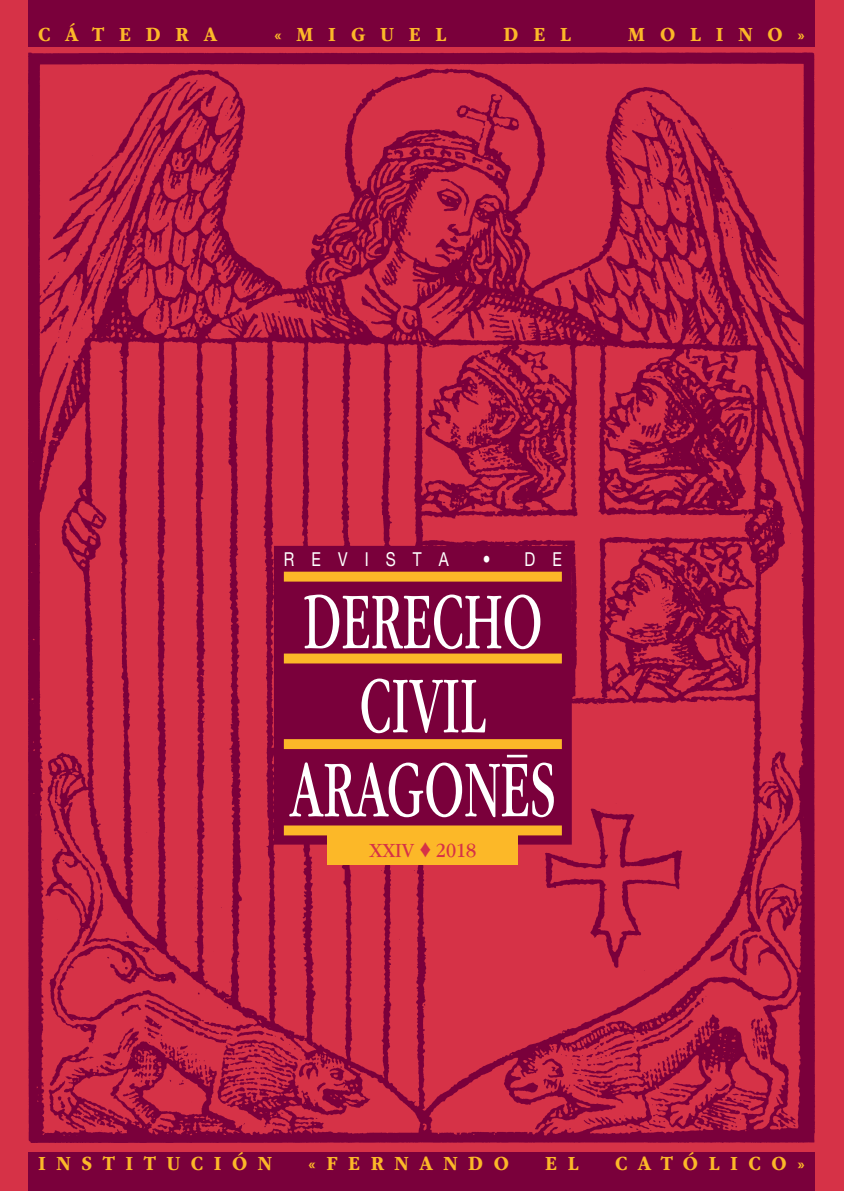
<style>
.page{position:relative;width:844px;height:1191px;background:#fff}
.page>*{position:absolute;margin:0;border:0;box-sizing:border-box;transform-origin:0 0}
.t1{font:84px "ITC Garamond Std";color:#fff;scale:.6 1}
.t2{font:700 21px "ITC Garamond Std";letter-spacing:.56em;color:#fcb828;scale:.9 1}
.t3{font:21px "ITC Garamond Std";color:#d63247;scale:.9 1}
.t4{font:700 21px "ITC Garamond Std";letter-spacing:.78em;color:#fcb828;scale:.9 1}
.t5{font:19.25px "Helvetica Neue LT Std";color:#fff;scale:.8 1}
</style>
<div class="page">
<div style="left:0;top:0;width:843px;height:1191px;background:#d63247"></div>
<img style="left:28px;top:24px;width:787px;height:1142px">
<div style="left:274px;top:546px;width:297px;height:298px;background:#7a003b"></div>
<div style="left:284px;top:571px;width:277px;height:10px;background:#fcb828"></div>
<div style="left:284px;top:653px;width:277px;height:10px;background:#fcb828"></div>
<div style="left:284px;top:739px;width:277px;height:10px;background:#fcb828"></div>
<div style="left:284px;top:825px;width:277px;height:10px;background:#fcb828"></div>
<div style="left:327px;top:832px;width:191px;height:32px;background:#fcb828"></div>
<div style="left:28px;top:0;width:786px;height:47px;background:#7a003b"></div>
<div style="left:28px;top:1153px;width:786px;height:38px;background:#7a003b"></div>
<hr style="left:507px;top:755px;width:20px;height:2px;background:#fff">
<p class="t4" style="left:38px;top:23px;width:200px">CÁTEDRA</p>
<p class="t2" style="left:274px;top:23px;width:192px">«MIGUEL</p>
<p class="t2" style="left:503px;top:23px;width:76px">DEL</p>
<p class="t2" style="left:628px;top:23px;width:197px">MOLINO»</p>
<p class="t5" style="left:284px;top:547px;width:208px">R E V I S T A</p>
<p class="t5" style="left:482px;top:547px;width:100px">• D E</p>
<p class="t1" style="left:303px;top:576px;width:400px">DERECHO</p>
<p class="t1" style="left:359px;top:660px;width:212px">CIVIL</p>
<p class="t1" style="left:290px;top:744px;width:445px">ARAGONES</p>
<p class="t3" style="left:369px;top:839px;width:120px">XXIV ♦ 2018</p>
<p class="t2" style="left:38px;top:1151px;width:261px">INSTITUCIÓN</p>
<p class="t2" style="left:308px;top:1151px;width:224px">«FERNANDO</p>
<p class="t2" style="left:545px;top:1151px;width:39px">E L</p>
<p class="t2" style="left:615px;top:1151px;width:212px">CATÓLICO»</p>
</div>
